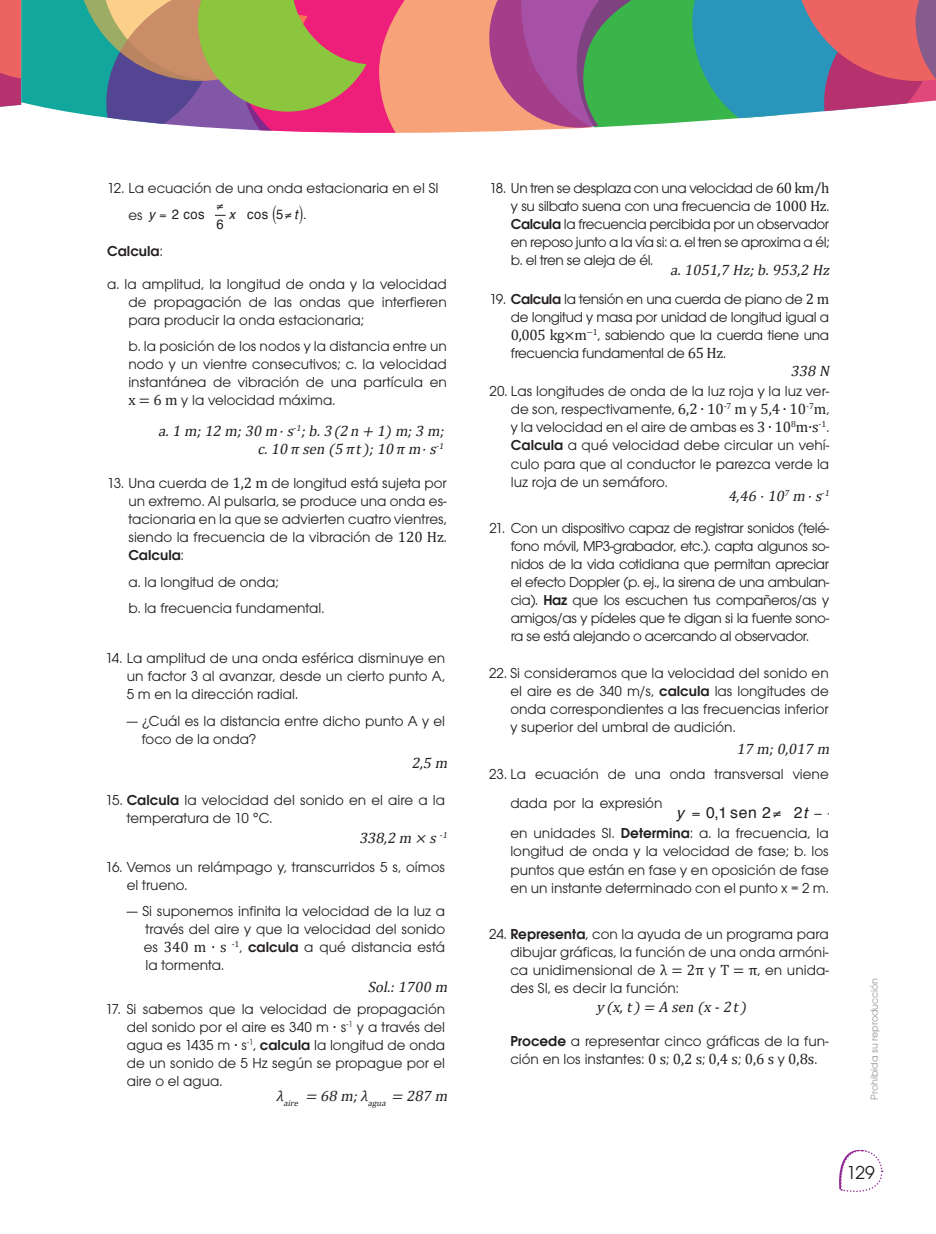
<style>
.page{position:relative;width:936px;height:1234px;background:#fff}
.page>*{position:absolute;margin:0;border:0;box-sizing:border-box;transform-origin:0 0}
.t1{font:19.5px "Avant Garde Gothic Itc T";color:#231f20}
.t2{font:15.6px "Helvetica";color:#231f20}
.t3{font:italic 15.6px "Helvetica";color:#231f20}
.t4{font:15px/18px "Avant Garde Gothic Itc T";color:#231f20;text-align:justify}
.t5{font:italic 15px/18px "Cambria Math";color:#231f20}
.t6{font:13.5px "Helvetica";letter-spacing:.04em;color:#231f20;scale:.96 1}
.t7{font:italic 13.5px "Helvetica";color:#231f20;scale:.96 1}
.t8{font:10.5px "Avant Garde Gothic Itc T";color:#939598}
.s1{font-family:"Helvetica";font-style:italic;font-size:13.5px}
.s2{font-style:italic}
.s3{font-weight:600}
.s4{font-family:"Cambria Math"}
</style>
<div class="page">
<svg style="left:839px;top:1149px;width:44px;height:43px"></svg>
<svg style="left:0;top:0;width:935px;height:133px;background:#988d84"></svg>
<svg style="left:215px;top:214px;width:10px;height:2px"></svg>
<p class="t4" style="left:128px;top:173px;width:312px;line-height:27.6px;text-indent:-21px">12. La ecuación de una onda estacionaria en el SI es <span class="s1">y</span></p>
<p class="t6" style="left:172px;top:204px;width:36px">2 cos</p>
<p class="t6" style="left:247px;top:204px;width:64px">cos 5≠<span class="s2">t</span> .</p>
<p class="t6" style="left:217px;top:214px;width:9px">6</p>
<p class="t4" style="left:107px;top:235px;width:341px;line-height:32.5px"><span class="s3">Calcula</span>:<br>a. la amplitud, la longitud de onda y la velocidad</p>
<p class="t4" style="left:128px;top:292px;width:320px">de propagación de las ondas que interfieren para producir la onda estacionaria;</p>
<p class="t4" style="left:128px;top:337px;width:320px">b. la posición de los nodos y la distancia entre un nodo y un vientre consecutivos; c. la velocidad instantánea de vibración de una partícula en <span class="s4">x = 6 m</span> y la velocidad máxima.</p>
<p class="t7" style="left:229px;top:203px;width:8px">x</p>
<p class="t5" style="left:257px;top:421px;width:202px;text-indent:-99px">a.1m;12m;30m⋅s<sup>-1</sup>;b.3(2 n+1)m;3m; c.10 πsen(5 πt );10 πm⋅s<sup>-1</sup></p>
<p class="t4" style="left:128px;top:474px;width:320px;text-indent:-21px">13. Una cuerda de <span class="s4">1,2 m</span> de longitud está sujeta por un extremo. Al pulsarla, se produce una onda es&shy;tacionaria en la que se advierten cuatro vientres, siendo la frecuencia de la vibración de <span class="s4">120 Hz</span>.<br><span class="s3">Calcula</span>:</p>
<p class="t4" style="left:128px;top:568px;width:198px;line-height:26.5px">a. la longitud de onda;<br>b. la frecuencia fundamental.</p>
<p class="t4" style="left:127px;top:649px;width:320px;text-indent:-21px">14. La amplitud de una onda esférica disminuye en un factor 3 al avanzar, desde un cierto punto A, 5 m en la dirección radial.</p>
<p class="t4" style="left:142px;top:711px;width:305px;text-indent:-15px">— ¿Cuál es la distancia entre dicho punto A y el foco de la onda?</p>
<p class="t5" style="left:411px;top:754px;width:52px">2,5m</p>
<p class="t4" style="left:127px;top:790px;width:320px;text-indent:-21px">15. <span class="s3">Calcula</span> la velocidad del sonido en el aire a la temperatura de 10 °C.</p>
<p class="t4" style="left:127px;top:857px;width:320px;text-indent:-21px">16. Vemos un relámpago y, transcurridos 5 s, oímos el trueno.</p>
<p class="t4" style="left:144px;top:901px;width:303px;text-indent:-17px">— Si suponemos infinita la velocidad de la luz a través del aire y que la velocidad del sonido es <span class="s4">340 m ∙ s</span> <sup>-1</sup>, <span class="s3">calcula</span> a qué distancia está la tormenta.</p>
<p class="t4" style="left:127px;top:999px;width:320px;text-indent:-21px">17. Si sabemos que la velocidad de propagación del sonido por el aire es 340 m <span class="s4">∙</span> s<sup>-1</sup> y a través del agua es 1435 m <span class="s4">∙</span> s<sup>-1</sup>, <span class="s3">calcula</span> la longitud de onda de un sonido de 5 Hz según se propague por el aire o el agua.</p>
<p class="t5" style="left:359px;top:828px;width:98px">338,2m×s<sup>-1</sup></p>
<p class="t5" style="left:368px;top:977px;width:96px">Sol.:1700m</p>
<p class="t5" style="left:276px;top:1086px;width:187px">λ<sub>aire</sub>=68m;λ<sub>agua</sub>=287m</p>
<p class="t4" style="left:511px;top:178px;width:320px;text-indent:-21px">18. Un tren se desplaza con una velocidad de <span class="s4">60 km/h </span>y su silbato suena con una frecuencia de <span class="s4">1000 Hz</span>.<br><span class="s3">Calcula</span> la frecuencia percibida por un observador en reposo junto a la vía si: a. el tren se aproxima a él; b. el tren se aleja de él.</p>
<p class="t4" style="left:511px;top:290px;width:320px;text-indent:-21px">19. <span class="s3">Calcula</span> la tensión en una cuerda de piano de <span class="s4">2 m </span>de longitud y masa por unidad de longitud igual a <span class="s4">0,005 kg×m</span><sup>−1</sup>, sabiendo que la cuerda tiene una frecuencia fundamental de <span class="s4">65 Hz</span>.</p>
<p class="t4" style="left:511px;top:382px;width:320px;text-indent:-21px">20. Las longitudes de onda de la luz roja y la luz ver&shy;de son, respectivamente, <span class="s4">6,2 ∙ 10</span><sup>-7</sup> <span class="s4">m</span> y <span class="s4">5,4 ∙ 10</span><sup>-7</sup><span class="s4">m</span>, y la velocidad en el aire de ambas es <span class="s4">3 ∙ 10</span><sup>8</sup><span class="s4">m∙s</span><sup>-1</sup>.<br><span class="s3">Calcula</span> a qué velocidad debe circular un vehí&shy;culo para que al conductor le parezca verde la luz roja de un semáforo.</p>
<p class="t4" style="left:510px;top:518px;width:320px;text-indent:-21px">21. Con un dispositivo capaz de registrar sonidos (telé&shy;fono móvil, MP3-grabador, etc.). capta algunos so&shy;nidos de la vida cotidiana que permitan apreciar el efecto Doppler (p. ej., la sirena de una ambulan&shy;cia). <span class="s3">Haz</span> que los escuchen tus compañeros/as y amigos/as y pídeles que te digan si la fuente sono&shy;ra se está alejando o acercando al observador.</p>
<p class="t5" style="left:670px;top:260px;width:175px">a.1051,7Hz;b.953,2Hz</p>
<p class="t5" style="left:790px;top:361px;width:55px">338N</p>
<p class="t5" style="left:728px;top:486px;width:111px">4,46⋅10<sup>7</sup>m⋅s<sup>-1</sup></p>
<p class="t4" style="left:510px;top:663px;width:320px;text-indent:-21px">22. Si consideramos que la velocidad del sonido en el aire es de 340 m/s, <span class="s3">calcula</span> las longitudes de onda correspondientes a las frecuencias inferior y superior del umbral de audición.</p>
<p class="t4" style="left:510px;top:758px;width:320px;line-height:29.7px;text-indent:-21px">23. La ecuación de una onda transversal viene dada por la expresión</p>
<p class="t3" style="left:676px;top:800px;width:9px">y</p>
<p class="t2" style="left:793px;top:800px;width:30px">2<span class="s2">t</span> −</p>
<p class="t5" style="left:736px;top:739px;width:109px">17m;0,017m</p>
<p class="t2" style="left:714px;top:800px;width:69px">, sen 2≠</p>
<p class="t4" style="left:510px;top:824px;width:320px">en unidades SI. <span class="s3">Determina</span>: a. la frecuencia, la longitud de onda y la velocidad de fase; b. los puntos que están en fase y en oposición de fase en un instante determinado con el punto x = 2 m.</p>
<p class="t2" style="left:706px;top:800px;width:23px">01</p>
<p class="t4" style="left:510px;top:924px;width:320px;text-indent:-21px">24. <span class="s3">Representa</span>, con la ayuda de un programa para dibujar gráficas, la función de una onda armóni&shy;ca unidimensional de <span class="s4">λ = 2π</span> y <span class="s4">T = π</span>, en unida&shy;des SI, es decir la función:</p>
<p class="t5" style="left:596px;top:997px;width:166px">y (x,t )=Asen(x-2t )</p>
<p class="t4" style="left:510px;top:1031px;width:320px"><span class="s3">Procede</span> a representar cinco gráficas de la fun&shy;ción en los instantes: <span class="s4">0 s</span>; <span class="s4">0,2 s</span>; <span class="s4">0,4 s</span>; <span class="s4">0,6 s</span> y <span class="s4">0,8s</span>.</p>
<p class="t8" style="left:868px;top:1099px;width:123px;rotate:-90deg">Prohibida su reproducción</p>
<h1 class="t1" style="left:846px;top:1160px;width:30px">129</h1>
</div>
